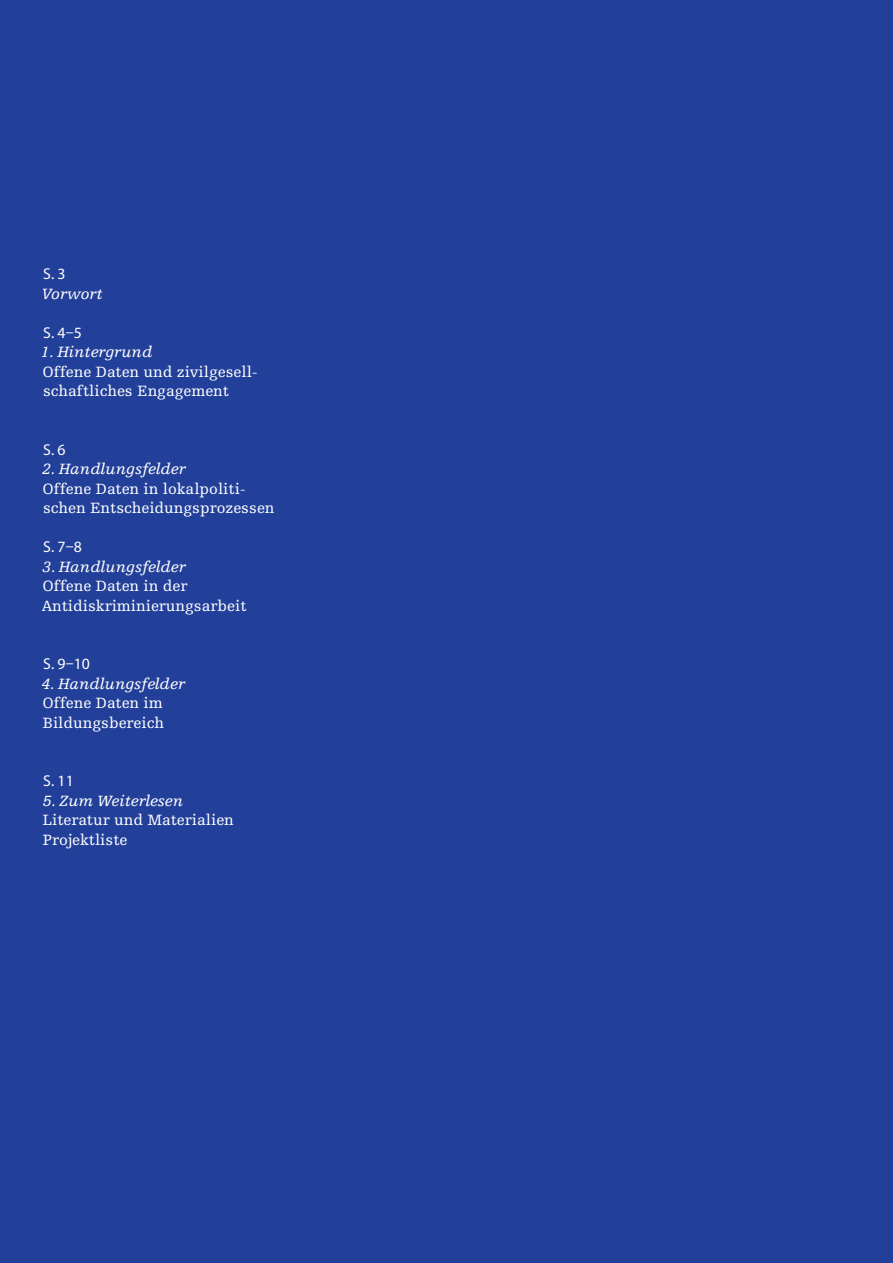
<style>
.page{position:relative;width:893px;height:1263px;background:#223f99}
.page>*{position:absolute;margin:0;border:0;box-sizing:border-box;transform-origin:0 0}
.t1{font:15.75px/19.5px "Egyptienne FLT Std";color:#fff}
.t2{font:italic 15.75px "Egyptienne FLT Std";color:#fff}
.t3{font:15.75px "Myriad Pro";color:#fff}
</style>
<div class="page">
<p class="t3" style="left:43px;top:264px;width:24px">S. 3</p>
<p class="t2" style="left:42px;top:285px;width:62px">Vorwort</p>
<p class="t3" style="left:43px;top:323px;width:40px">S. 4–5</p>
<p class="t2" style="left:41px;top:344px;width:113px">1. Hintergrund</p>
<p class="t1" style="left:43px;top:362px;width:217px">Offene Daten und zivilgesell&shy;schaftliches Engagement</p>
<p class="t3" style="left:43px;top:440px;width:24px">S. 6</p>
<p class="t2" style="left:42px;top:461px;width:145px">2. Handlungsfelder</p>
<p class="t1" style="left:43px;top:479px;width:233px">Offene Daten in lokalpoliti&shy;schen Entscheidungsprozessen</p>
<p class="t3" style="left:43px;top:537px;width:40px">S. 7–8</p>
<p class="t2" style="left:42px;top:558px;width:145px">3. Handlungsfelder</p>
<p class="t1" style="left:42px;top:577px;width:206px">Offene Daten in der<br>Antidiskriminierungsarbeit</p>
<p class="t3" style="left:43px;top:654px;width:48px">S. 9–10</p>
<p class="t2" style="left:41px;top:675px;width:145px">4. Handlungsfelder</p>
<p class="t1" style="left:43px;top:694px;width:123px">Offene Daten im<br>Bildungsbereich</p>
<p class="t3" style="left:43px;top:771px;width:32px">S. 11</p>
<p class="t2" style="left:43px;top:792px;width:142px">5. Zum Weiterlesen</p>
<p class="t1" style="left:43px;top:811px;width:193px">Literatur und Materialien<br>Projektliste</p>
</div>
